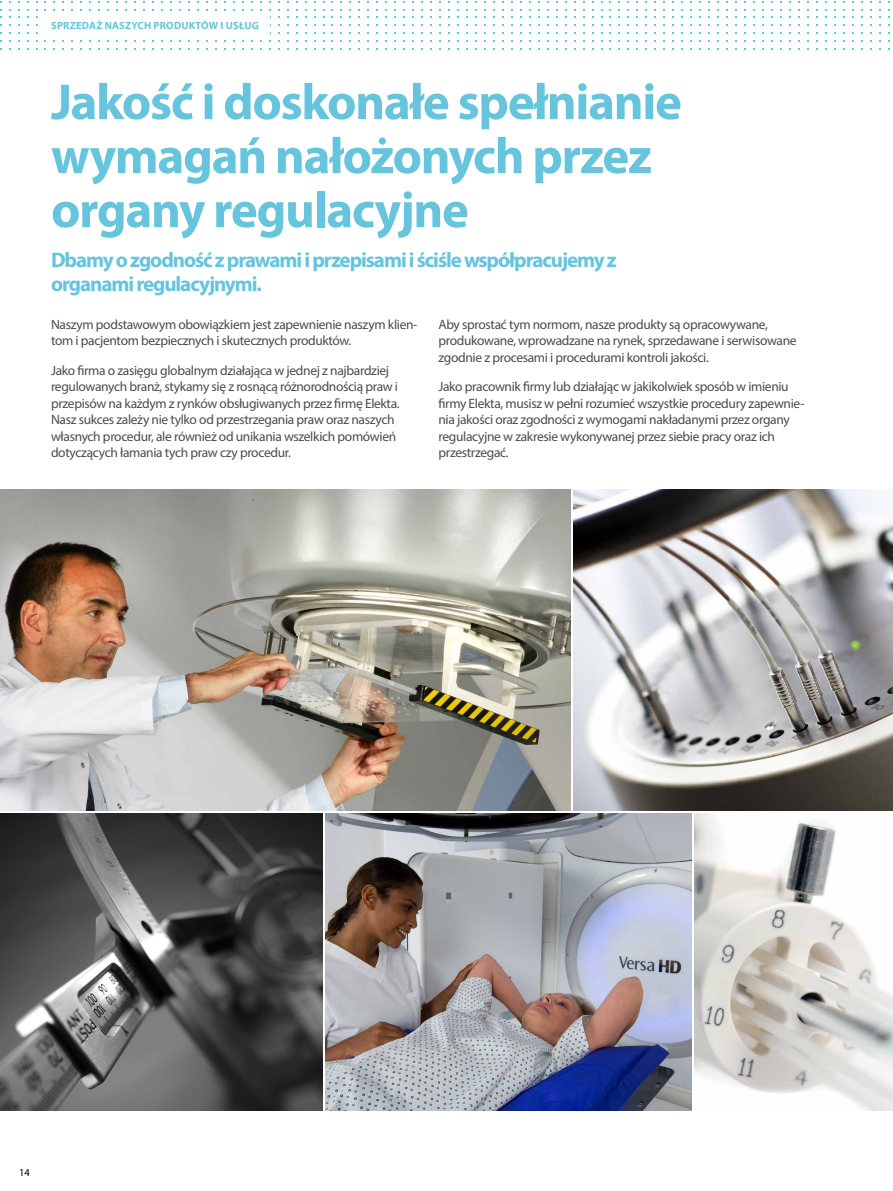
<style>
.page{position:relative;width:893px;height:1191px;background:#fff}
.page>*{position:absolute;margin:0;border:0;box-sizing:border-box;transform-origin:0 0}
.t1{font:700 51px/54px "Myriad Pro";letter-spacing:-.025em;color:#67c4dd}
.t2{font:700 21px/24px "Myriad Pro";letter-spacing:-.05em;color:#67c4dd}
.t3{font:13.5px/16.5px "Myriad Pro";letter-spacing:-.025em;color:#474c55}
.t4{font:700 10.5px "Myriad Pro";letter-spacing:.02em;color:#67c4dd}
.t5{font:10.5px "Myriad Pro";color:#000}
</style>
<div class="page">
<img style="left:574px;top:489px;width:319px;height:321px">
<img style="left:0;top:813px;width:323px;height:297px">
<img style="left:695px;top:813px;width:198px;height:297px">
<img style="left:0;top:489px;width:571px;height:321px">
<img style="left:326px;top:813px;width:366px;height:297px">
<p class="t4" style="left:51px;top:19px;width:209px">SPRZEDAŻ NASZYCH PRODUKTÓW I USŁUG</p>
<h1 class="t1" style="left:51px;top:73px;width:632px">Jakość i doskonałe spełnianie wymagań nałożonych przez organy regulacyjne</h1>
<h2 class="t2" style="left:51px;top:247px;width:567px">Dbamy o zgodność z prawami i przepisami i ściśle współpracujemy z organami regulacyjnymi.</h2>
<p class="t3" style="left:51px;top:316px;width:368px">Naszym podstawowym obowiązkiem jest zapewnienie naszym klien&shy;tom i pacjentom bezpiecznych i skutecznych produktów.</p>
<p class="t3" style="left:51px;top:362px;width:350px">Jako firma o zasięgu globalnym działająca w jednej z najbardziej regulowanych branż, stykamy się z rosnącą różnorodnością praw i przepisów na każdym z rynków obsługiwanych przez firmę Elekta.<br>Nasz sukces zależy nie tylko od przestrzegania praw oraz naszych własnych procedur, ale również od unikania wszelkich pomówień dotyczących łamania tych praw czy procedur.</p>
<p class="t3" style="left:438px;top:316px;width:360px">Aby sprostać tym normom, nasze produkty są opracowywane, produkowane, wprowadzane na rynek, sprzedawane i serwisowane zgodnie z procesami i procedurami kontroli jakości.</p>
<p class="t3" style="left:438px;top:378px;width:368px">Jako pracownik firmy lub działając w jakikolwiek sposób w imieniu firmy Elekta, musisz w pełni rozumieć wszystkie procedury zapewnie&shy;nia jakości oraz zgodności z wymogami nakładanymi przez organy regulacyjne w zakresie wykonywanej przez siebie pracy oraz ich przestrzegać.</p>
<p class="t5" style="left:19px;top:1166px;width:12px">14</p>
</div>
